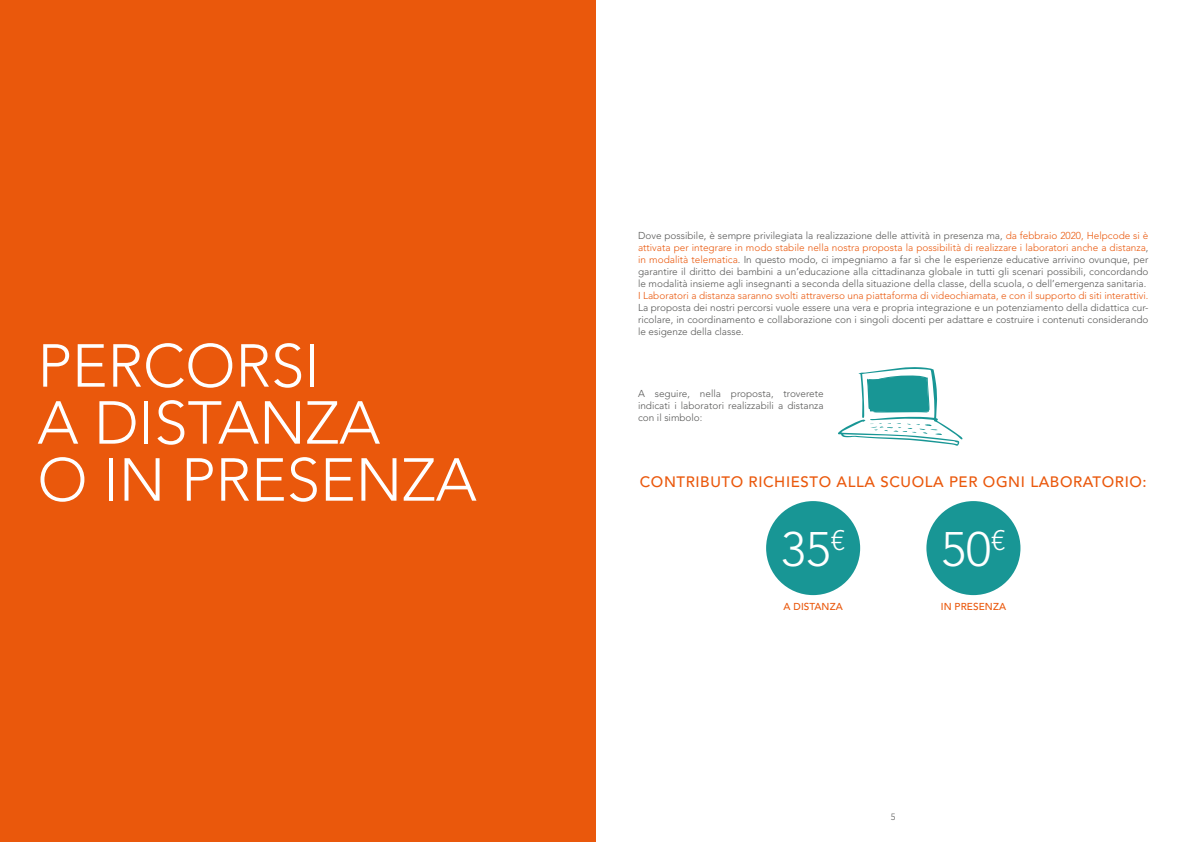
<style>
.page{position:relative;width:1191px;height:842px;background:#fff}
.page>*{position:absolute;margin:0;border:0;box-sizing:border-box;transform-origin:0 0}
.t1{font:300 60px/57px "Avenir LT Std";color:#fff}
.t2{font:300 48px "Avenir LT Std";color:#fff}
.t3{font:500 15px "Avenir LT Std";letter-spacing:.04em;color:#ea580c}
.t4{font:300 10px/12px "Avenir LT Std";color:#575756;text-align:justify}
.t5{font:300 10px "Avenir LT Std";color:#ea580c}
.t6{font:500 10px "Avenir LT Std";letter-spacing:.01em;color:#ea580c}
.t7{font:300 9px "Avenir LT Std";color:#575756}
.s1{color:#ea580c}
</style>
<div class="page">
<div style="left:0;top:0;width:595px;height:842px;background:#ea580c"></div>
<div style="left:766px;top:501px;width:94px;height:94px;background:#189695;border-radius:50%"></div>
<div style="left:926px;top:501px;width:94px;height:94px;background:#189695;border-radius:50%"></div>
<svg style="left:838px;top:367px;width:124px;height:79px"></svg>
<h1 class="t1" style="left:37px;top:338px;width:441px">PERCORSI<br>A DISTANZA<br>O IN PRESENZA</h1>
<p class="t4" style="left:638px;top:230px;width:512px">Dove possibile, è sempre privilegiata la realizzazione delle attività in presenza ma, <span class="s1">da febbraio 2020, Helpcode si è attivata per integrare in modo stabile nella nostra proposta la possibilità di realizzare i laboratori anche a distanza</span>, <span class="s1">in modalità telematica</span>. In questo modo, ci impegniamo a far sì che le esperienze educative arrivino ovunque, per garantire il diritto dei bambini a un’educazione alla cittadinanza globale in tutti gli scenari possibili, concordando le modalità insieme agli insegnanti a seconda della situazione della classe, della scuola, o dell’emergenza sanitaria.</p>
<p class="t5" style="left:638px;top:290px;width:512px">I Laboratori a distanza saranno svolti attraverso una piattaforma di videochiamata, e con il supporto di siti interattivi.</p>
<p class="t4" style="left:638px;top:302px;width:512px">La proposta dei nostri percorsi vuole essere una vera e propria integrazione e un potenziamento della didattica cur&shy;ricolare, in coordinamento e collaborazione con i singoli docenti per adattare e costruire i contenuti considerando le esigenze della classe.</p>
<p class="t4" style="left:638px;top:388px;width:187px">A seguire, nella proposta, troverete indicati i laboratori realizzabili a distanza con il simbolo:</p>
<h3 class="t3" style="left:640px;top:473px;width:508px">CONTRIBUTO RICHIESTO ALLA SCUOLA PER OGNI LABORATORIO:</h3>
<h2 class="t2" style="left:781px;top:521px;width:66px">35<sup>€</sup></h2>
<h2 class="t2" style="left:941px;top:521px;width:66px">50<sup>€</sup></h2>
<p class="t6" style="left:783px;top:601px;width:61px">A DISTANZA</p>
<p class="t6" style="left:940px;top:601px;width:67px">IN PRESENZA</p>
<p class="t7" style="left:891px;top:811px;width:6px">5</p>
</div>
